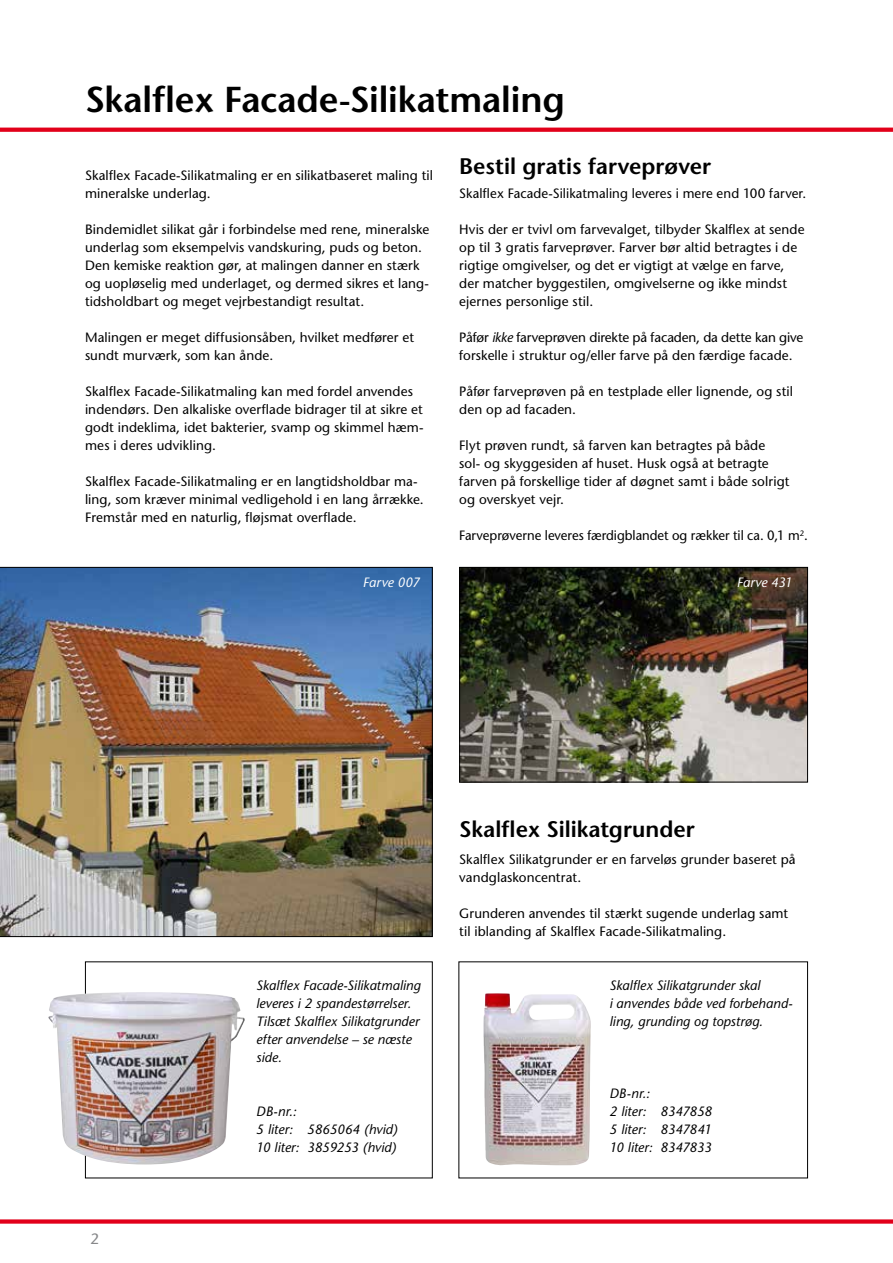
<style>
.page{position:relative;width:893px;height:1263px;background:#fff}
.page>*{position:absolute;margin:0;border:0;box-sizing:border-box;transform-origin:0 0}
.t1{font:600 36px "Stone Sans";letter-spacing:-.005em;color:#000}
.t2{font:600 22.5px "Stone Sans";color:#000}
.t3{font:15px "Stone Sans";color:#87888a}
.t4{font:13.5px/18px "Stone Sans";letter-spacing:.01em;color:#000}
.t5{font:italic 13.5px/18px "Stone Sans";color:#000}
.t6{font:italic 13.5px "Stone Sans";letter-spacing:.005em;color:#fff}
.s1{font-style:italic}
</style>
<div class="page">
<svg style="left:0;top:128px;width:893px;height:4px;background:#e30a23"></svg>
<div style="left:0;top:1219px;width:893px;height:5px;background:#e2001a"></div>
<img style="left:0;top:567px;width:433px;height:370px">
<img style="left:461px;top:569px;width:345px;height:211px">
<div style="left:459px;top:567px;width:349px;height:215px;border:1px solid #000"></div>
<img style="left:483px;top:993px;width:108px;height:172px">
<img style="left:48px;top:992px;width:197px;height:172px">
<h1 class="t1" style="left:85px;top:77px;width:481px">Skalflex Facade-Silikatmaling</h1>
<p class="t4" style="left:85px;top:166px;width:350px">Skalflex Facade-Silikatmaling er en silikatbaseret maling til mineralske underlag.</p>
<p class="t4" style="left:85px;top:220px;width:346px">Bindemidlet silikat går i forbindelse med rene, mineralske underlag som eksempelvis vandskuring, puds og beton.<br>Den kemiske reaktion gør, at malingen danner en stærk og uopløselig med underlaget, og dermed sikres et lang&shy;tidsholdbart og meget vejrbestandigt resultat.</p>
<p class="t4" style="left:85px;top:328px;width:330px">Malingen er meget diffusionsåben, hvilket medfører et sundt murværk, som kan ånde.</p>
<p class="t4" style="left:85px;top:382px;width:340px">Skalflex Facade-Silikatmaling kan med fordel anvendes indendørs. Den alkaliske overflade bidrager til at sikre et godt indeklima, idet bakterier, svamp og skimmel hæm&shy;mes i deres udvikling.</p>
<p class="t4" style="left:85px;top:472px;width:340px">Skalflex Facade-Silikatmaling er en langtidsholdbar ma&shy;ling, som kræver minimal vedligehold i en lang årrække.<br>Fremstår med en naturlig, fløjsmat overflade.</p>
<h2 class="t2" style="left:459px;top:152px;width:253px">Bestil gratis farveprøver</h2>
<p class="t4" style="left:459px;top:184px;width:349px">Skalflex Facade-Silikatmaling leveres i mere end 100 farver.</p>
<p class="t4" style="left:459px;top:220px;width:347px">Hvis der er tvivl om farvevalget, tilbyder Skalflex at sende op til 3 gratis farveprøver. Farver bør altid betragtes i de rigtige omgivelser, og det er vigtigt at vælge en farve, der matcher byggestilen, omgivelserne og ikke mindst ejernes personlige stil.</p>
<p class="t4" style="left:459px;top:328px;width:346px">Påfør <span class="s1">ikke</span> farveprøven direkte på facaden, da dette kan give forskelle i struktur og/eller farve på den færdige facade.</p>
<p class="t4" style="left:459px;top:382px;width:335px">Påfør farveprøven på en testplade eller lignende, og stil den op ad facaden.</p>
<p class="t4" style="left:459px;top:436px;width:332px">Flyt prøven rundt, så farven kan betragtes på både sol- og skyggesiden af huset. Husk også at betragte farven på forskellige tider af døgnet samt i både solrigt og overskyet vejr.</p>
<p class="t4" style="left:459px;top:526px;width:350px">Farveprøverne leveres færdigblandet og rækker til ca. 0,1 m<sup>2</sup>.</p>
<p class="t6" style="left:363px;top:574px;width:58px">Farve 007</p>
<p class="t6" style="left:737px;top:574px;width:57px">Farve 431</p>
<p class="t3" style="left:91px;top:1230px;width:10px">2</p>
<p class="t5" style="left:256px;top:976px;width:166px">Skalflex Facade-Silikatmaling leveres i 2 spandestørrelser.<br>Tilsæt Skalflex Silikatgrunder efter anvendelse – se næste side.</p>
<p class="t5" style="left:256px;top:1102px;width:143px">DB-nr.:<br>5 liter: 5865064 (hvid)<br>10 liter: 3859253 (hvid)</p>
<h2 class="t2" style="left:459px;top:815px;width:237px">Skalflex Silikatgrunder</h2>
<p class="t4" style="left:459px;top:850px;width:338px">Skalflex Silikatgrunder er en farveløs grunder baseret på vandglaskoncentrat.</p>
<p class="t4" style="left:459px;top:904px;width:330px">Grunderen anvendes til stærkt sugende underlag samt til iblanding af Skalflex Facade-Silikatmaling.</p>
<p class="t5" style="left:609px;top:976px;width:185px">Skalflex Silikatgrunder skal<br>i anvendes både ved forbehand&shy;ling, grunding og topstrøg.</p>
<p class="t5" style="left:609px;top:1084px;width:104px">DB-nr.:<br>2 liter: 8347858<br>5 liter: 8347841<br>10 liter: 8347833</p>
</div>
